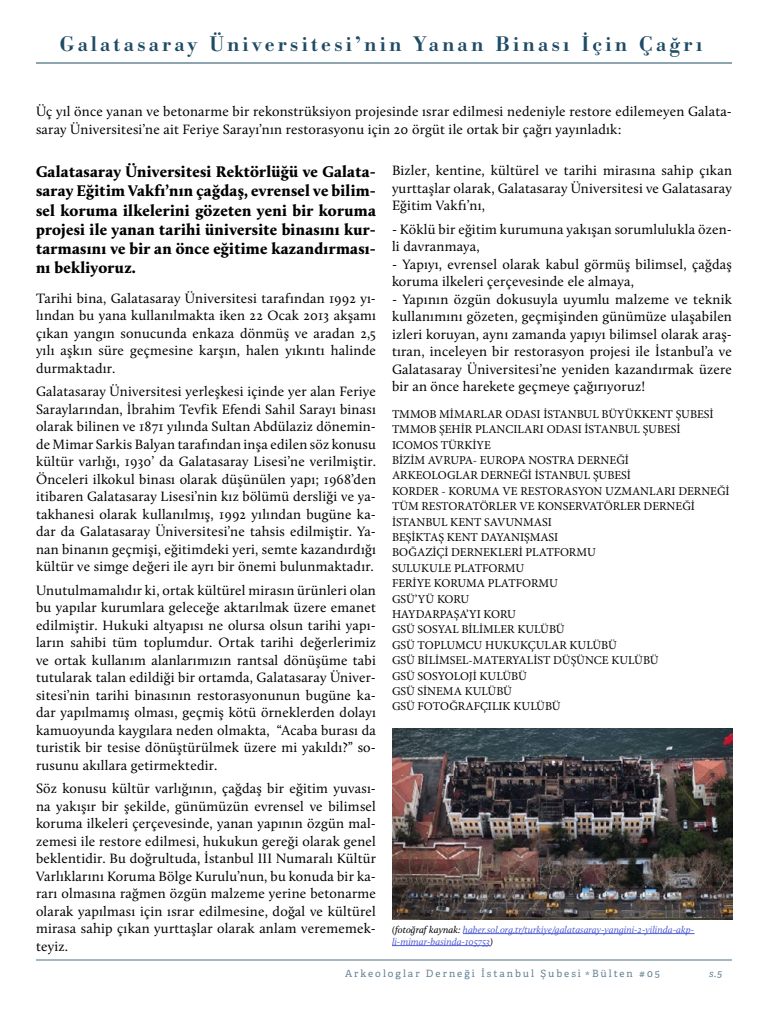
<style>
.page{position:relative;width:768px;height:1024px;background:#fff}
.page>*{position:absolute;margin:0;border:0;box-sizing:border-box;transform-origin:0 0}
.t1{font:500 22px "Bodoni URW";letter-spacing:.15em;color:#1f4b65}
.t2{font:900 16px/19.2px "Calluna";letter-spacing:.015em;color:#000;text-align:justify}
.t3{font:14px/17.5px "Calluna";letter-spacing:.015em;color:#000;text-align:justify}
.t4{font:12px/15.4px "Minion Pro";color:#000}
.t5{font:italic 10px/12px "Calluna";color:#4f5cd6}
.t6{font:10px "Adelle PE";letter-spacing:.2em;color:#1f4b65}
.t7{font:italic 10px "Adelle PE";color:#1f4b65}
.s1{color:#000}
</style>
<div class="page">
<hr style="left:36px;top:960px;width:696px;height:1px;background:#1f4b65">
<hr style="left:36px;top:63px;width:696px;height:1px;background:#1f4b65">
<img style="left:392px;top:729px;width:340px;height:190px">
<hr style="left:463px;top:933px;width:231px;height:1px;background:#4f5cd6">
<hr style="left:392px;top:945px;width:98px;height:1px;background:#4f5cd6">
<h1 class="t1" style="left:60px;top:31px;width:644px">Galatasaray Üniversitesi’nin Yanan Binası İçin Çağrı</h1>
<p class="t3" style="left:36px;top:103px;width:697px">Üç yıl önce yanan ve betonarme bir rekonstrüksiyon projesinde ısrar edilmesi nedeniyle restore edilemeyen Galata&shy;saray Üniversitesi’ne ait Feriye Sarayı’nın restorasyonu için 20 örgüt ile ortak bir çağrı yayınladık:</p>
<p class="t2" style="left:36px;top:162px;width:342px">Galatasaray Üniversitesi Rektörlüğü ve Galata&shy;saray Eğitim Vakfı’nın çağdaş, evrensel ve bilim&shy;sel koruma ilkelerini gözeten yeni bir koruma projesi ile yanan tarihi üniversite binasını kur&shy;tarmasını ve bir an önce eğitime kazandırması&shy;nı bekliyoruz.</p>
<p class="t3" style="left:36px;top:289px;width:342px">Tarihi bina, Galatasaray Üniversitesi tarafından 1992 yı&shy;lından bu yana kullanılmakta iken 22 Ocak 2013 akşamı çıkan yangın sonucunda enkaza dönmüş ve aradan 2,5 yılı aşkın süre geçmesine karşın, halen yıkıntı halinde durmaktadır.</p>
<p class="t3" style="left:36px;top:383px;width:342px">Galatasaray Üniversitesi yerleşkesi içinde yer alan Feriye Saraylarından, İbrahim Tevfik Efendi Sahil Sarayı binası olarak bilinen ve 1871 yılında Sultan Abdülaziz dönemin&shy;de Mimar Sarkis Balyan tarafından inşa edilen söz konusu kültür varlığı, 1930’ da Galatasaray Lisesi’ne verilmiştir.<br>Önceleri ilkokul binası olarak düşünülen yapı; 1968’den itibaren Galatasaray Lisesi’nin kız bölümü dersliği ve ya&shy;takhanesi olarak kullanılmış, 1992 yılından bugüne ka&shy;dar da Galatasaray Üniversitesi’ne tahsis edilmiştir. Ya&shy;nan binanın geçmişi, eğitimdeki yeri, semte kazandırdığı kültür ve simge değeri ile ayrı bir önemi bulunmaktadır.</p>
<p class="t3" style="left:36px;top:581px;width:342px">Unutulmamalıdır ki, ortak kültürel mirasın ürünleri olan bu yapılar kurumlara geleceğe aktarılmak üzere emanet edilmiştir. Hukuki altyapısı ne olursa olsun tarihi yapı&shy;ların sahibi tüm toplumdur. Ortak tarihi değerlerimiz ve ortak kullanım alanlarımızın rantsal dönüşüme tabi tutularak talan edildiği bir ortamda, Galatasaray Üniver&shy;sitesi’nin tarihi binasının restorasyonunun bugüne ka&shy;dar yapılmamış olması, geçmiş kötü örneklerden dolayı kamuoyunda kaygılara neden olmakta, “Acaba burası da turistik bir tesise dönüştürülmek üzere mi yakıldı?” so&shy;rusunu akıllara getirmektedir.</p>
<p class="t3" style="left:36px;top:780px;width:342px">Söz konusu kültür varlığının, çağdaş bir eğitim yuvası&shy;na yakışır bir şekilde, günümüzün evrensel ve bilimsel koruma ilkeleri çerçevesinde, yanan yapının özgün mal&shy;zemesi ile restore edilmesi, hukukun gereği olarak genel beklentidir. Bu doğrultuda, İstanbul III Numaralı Kültür Varlıklarını Koruma Bölge Kurulu’nun, bu konuda bir ka&shy;rarı olmasına rağmen özgün malzeme yerine betonarme olarak yapılması için ısrar edilmesine, doğal ve kültürel mirasa sahip çıkan yurttaşlar olarak anlam verememek&shy;teyiz.</p>
<p class="t3" style="left:392px;top:162px;width:342px">Bizler, kentine, kültürel ve tarihi mirasına sahip çıkan yurttaşlar olarak, Galatasaray Üniversitesi ve Galatasaray Eğitim Vakfı’nı,</p>
<p class="t3" style="left:392px;top:220px;width:342px">- Köklü bir eğitim kurumuna yakışan sorumlulukla özen&shy;li davranmaya,</p>
<p class="t3" style="left:392px;top:255px;width:342px">- Yapıyı, evrensel olarak kabul görmüş bilimsel, çağdaş koruma ilkeleri çerçevesinde ele almaya,</p>
<p class="t3" style="left:392px;top:290px;width:342px">- Yapının özgün dokusuyla uyumlu malzeme ve teknik kullanımını gözeten, geçmişinden günümüze ulaşabilen izleri koruyan, aynı zamanda yapıyı bilimsel olarak araş&shy;tıran, inceleyen bir restorasyon projesi ile İstanbul’a ve Galatasaray Üniversitesi’ne yeniden kazandırmak üzere bir an önce harekete geçmeye çağırıyoruz!</p>
<p class="t4" style="left:392px;top:406px;width:339px">TMMOB MİMARLAR ODASI İSTANBUL BÜYÜKKENT ŞUBESİ<br>TMMOB ŞEHİR PLANCILARI ODASI İSTANBUL ŞUBESİ<br>ICOMOS TÜRKİYE<br>BİZİM AVRUPA- EUROPA NOSTRA DERNEĞİ<br>ARKEOLOGLAR DERNEĞİ İSTANBUL ŞUBESİ<br>KORDER - KORUMA VE RESTORASYON UZMANLARI DERNEĞİ<br>TÜM RESTORATÖRLER VE KONSERVATÖRLER DERNEĞİ<br>İSTANBUL KENT SAVUNMASI<br>BEŞİKTAŞ KENT DAYANIŞMASI<br>BOĞAZİÇİ DERNEKLERİ PLATFORMU<br>SULUKULE PLATFORMU<br>FERİYE KORUMA PLATFORMU<br>GSÜ’YÜ KORU<br>HAYDARPAŞA’YI KORU<br>GSÜ SOSYAL BİLİMLER KULÜBÜ<br>GSÜ TOPLUMCU HUKUKÇULAR KULÜBÜ<br>GSÜ BİLİMSEL-MATERYALİST DÜŞÜNCE KULÜBÜ<br>GSÜ SOSYOLOJİ KULÜBÜ<br>GSÜ SİNEMA KULÜBÜ<br>GSÜ FOTOĞRAFÇILIK KULÜBÜ</p>
<p class="t5" style="left:392px;top:923px;width:304px"><span class="s1">(fotoğraf kaynak:</span> haber.sol.org.tr/turkiye/galatasaray-yangini-2-yilinda-akp&shy;li-mimar-basinda-105753<span class="s1">)</span></p>
<p class="t6" style="left:345px;top:966px;width:316px">Arkeologlar Derneği İstanbul Şubesi * Bülten #05</p>
<p class="t7" style="left:709px;top:966px;width:14px">s.5</p>
</div>
